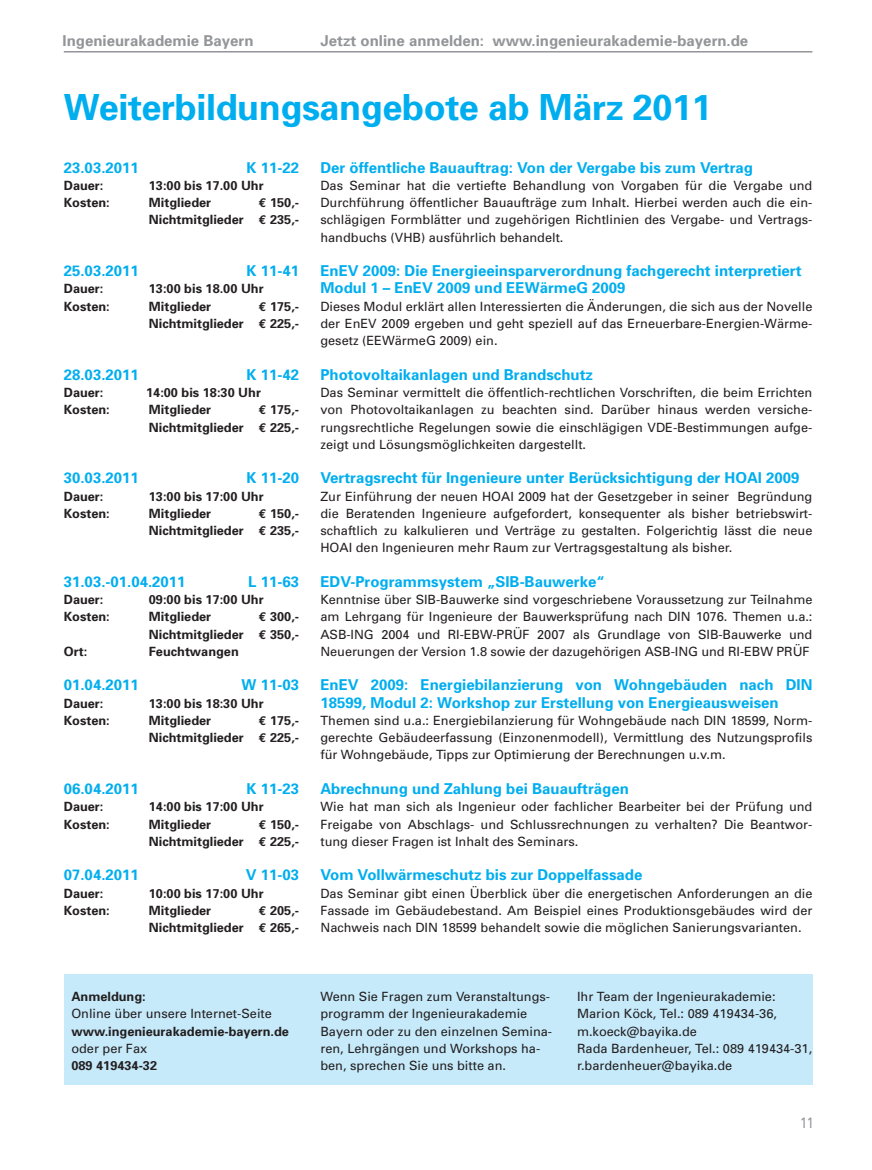
<style>
.page{position:relative;width:872px;height:1170px;background:#fff}
.page>*{position:absolute;margin:0;border:0;box-sizing:border-box;transform-origin:0 0}
.t1{font:700 36px "Univers";letter-spacing:-.01em;color:#00aeef}
.t2{font:700 15px/17.2px "Univers";color:#00aeef}
.t3{font:700 15px "Univers";color:#939598}
.t4{font:15px "Univers";color:#939598;scale:.8 1}
.t5{font:12.75px/17.2px "Univers";color:#231f20;text-align:justify}
.t6{font:700 12.75px/17.2px "Univers";color:#231f20;text-align:right}
.s1{font-family:"Euro Mono"}
</style>
<div class="page">
<hr style="left:64px;top:51px;width:748px;height:2px;background:#939598">
<div style="left:64px;top:973px;width:748px;height:111px;background:#c6eafa"></div>
<p class="t3" style="left:63px;top:35px;width:192px">Ingenieurakademie Bayern</p>
<p class="t3" style="left:320px;top:35px;width:429px">Jetzt online anmelden: www.ingenieurakademie-bayern.de</p>
<h1 class="t1" style="left:64px;top:94px;width:649px">Weiterbildungsangebote ab März 2011</h1>
<p class="t2" style="left:64px;top:160px;width:77px">23.03.2011</p>
<p class="t2" style="left:247px;top:160px;width:54px">K 11-22</p>
<p class="t6" style="left:64px;top:178px;width:41px">Dauer:</p>
<p class="t6" style="left:149px;top:178px;width:116px">13:00 bis 17.00 Uhr</p>
<p class="t6" style="left:64px;top:195px;width:48px">Kosten:</p>
<p class="t6" style="left:149px;top:195px;width:64px">Mitglieder</p>
<p class="t6" style="left:149px;top:195px;width:152px"><span class="s1">€</span> 150,-<br>Nichtmitglieder <span class="s1">€</span> 235,-</p>
<p class="t2" style="left:64px;top:263px;width:77px">25.03.2011</p>
<p class="t2" style="left:247px;top:263px;width:54px">K 11-41</p>
<p class="t6" style="left:64px;top:281px;width:41px">Dauer:</p>
<p class="t6" style="left:149px;top:281px;width:116px">13:00 bis 18.00 Uhr</p>
<p class="t6" style="left:64px;top:298px;width:48px">Kosten:</p>
<p class="t6" style="left:149px;top:298px;width:64px">Mitglieder</p>
<p class="t6" style="left:149px;top:298px;width:152px"><span class="s1">€</span> 175,-<br>Nichtmitglieder <span class="s1">€</span> 225,-</p>
<p class="t2" style="left:64px;top:367px;width:77px">28.03.2011</p>
<p class="t2" style="left:247px;top:367px;width:54px">K 11-42</p>
<p class="t6" style="left:64px;top:385px;width:41px">Dauer:</p>
<p class="t6" style="left:146px;top:385px;width:116px">14:00 bis 18:30 Uhr</p>
<p class="t6" style="left:64px;top:402px;width:48px">Kosten:</p>
<p class="t6" style="left:149px;top:402px;width:64px">Mitglieder</p>
<p class="t6" style="left:149px;top:402px;width:152px"><span class="s1">€</span> 175,-<br>Nichtmitglieder <span class="s1">€</span> 225,-</p>
<p class="t2" style="left:64px;top:470px;width:77px">30.03.2011</p>
<p class="t2" style="left:247px;top:470px;width:54px">K 11-20</p>
<p class="t6" style="left:64px;top:488px;width:41px">Dauer:</p>
<p class="t6" style="left:149px;top:488px;width:116px">13:00 bis 17:00 Uhr</p>
<p class="t6" style="left:64px;top:505px;width:48px">Kosten:</p>
<p class="t6" style="left:149px;top:505px;width:64px">Mitglieder</p>
<p class="t6" style="left:149px;top:505px;width:152px"><span class="s1">€</span> 150,-<br>Nichtmitglieder <span class="s1">€</span> 235,-</p>
<p class="t2" style="left:64px;top:574px;width:123px">31.03.-01.04.2011</p>
<p class="t2" style="left:248px;top:574px;width:52px">L 11-63</p>
<p class="t6" style="left:64px;top:592px;width:41px">Dauer:</p>
<p class="t6" style="left:149px;top:592px;width:116px">09:00 bis 17:00 Uhr</p>
<p class="t6" style="left:64px;top:609px;width:48px">Kosten:</p>
<p class="t6" style="left:149px;top:609px;width:64px">Mitglieder</p>
<p class="t6" style="left:149px;top:609px;width:152px"><span class="s1">€</span> 300,-<br>Nichtmitglieder <span class="s1">€</span> 350,-</p>
<p class="t6" style="left:64px;top:643px;width:25px">Ort:</p>
<p class="t6" style="left:149px;top:643px;width:91px">Feuchtwangen</p>
<p class="t2" style="left:64px;top:677px;width:77px">01.04.2011</p>
<p class="t2" style="left:242px;top:677px;width:59px">W 11-03</p>
<p class="t6" style="left:64px;top:695px;width:41px">Dauer:</p>
<p class="t6" style="left:149px;top:695px;width:116px">13:00 bis 18:30 Uhr</p>
<p class="t6" style="left:64px;top:712px;width:48px">Kosten:</p>
<p class="t6" style="left:149px;top:712px;width:64px">Mitglieder</p>
<p class="t6" style="left:149px;top:712px;width:152px"><span class="s1">€</span> 175,-<br>Nichtmitglieder <span class="s1">€</span> 225,-</p>
<p class="t2" style="left:64px;top:781px;width:77px">06.04.2011</p>
<p class="t2" style="left:247px;top:781px;width:54px">K 11-23</p>
<p class="t6" style="left:64px;top:799px;width:41px">Dauer:</p>
<p class="t6" style="left:149px;top:799px;width:116px">14:00 bis 17:00 Uhr</p>
<p class="t6" style="left:64px;top:816px;width:48px">Kosten:</p>
<p class="t6" style="left:149px;top:816px;width:64px">Mitglieder</p>
<p class="t6" style="left:149px;top:816px;width:152px"><span class="s1">€</span> 150,-<br>Nichtmitglieder <span class="s1">€</span> 225,-</p>
<p class="t2" style="left:64px;top:867px;width:77px">07.04.2011</p>
<p class="t2" style="left:246px;top:867px;width:55px">V 11-03</p>
<p class="t6" style="left:64px;top:885px;width:41px">Dauer:</p>
<p class="t6" style="left:149px;top:885px;width:116px">10:00 bis 17:00 Uhr</p>
<p class="t6" style="left:64px;top:902px;width:48px">Kosten:</p>
<p class="t6" style="left:149px;top:902px;width:64px">Mitglieder</p>
<p class="t6" style="left:149px;top:902px;width:152px"><span class="s1">€</span> 205,-<br>Nichtmitglieder <span class="s1">€</span> 265,-</p>
<p class="t2" style="left:320px;top:160px;width:434px">Der öffentliche Bauauftrag: Von der Vergabe bis zum Vertrag</p>
<p class="t5" style="left:320px;top:178px;width:493px">Das Seminar hat die vertiefte Behandlung von Vorgaben für die Vergabe und Durchführung öffentlicher Bauaufträge zum Inhalt. Hierbei werden auch die ein&shy;schlägigen Formblätter und zugehörigen Richtlinien des Vergabe- und Vertrags&shy;handbuchs (VHB) ausführlich behandelt.</p>
<p class="t2" style="left:320px;top:263px;width:482px">EnEV 2009: Die Energieeinsparverordnung fachgerecht interpretiert<br>Modul 1 – EnEV 2009 und EEWärmeG 2009</p>
<p class="t5" style="left:320px;top:298px;width:493px">Dieses Modul erklärt allen Interessierten die Änderungen, die sich aus der Novelle der EnEV 2009 ergeben und geht speziell auf das Erneuerbare-Energien-Wärme&shy;gesetz (EEWärmeG 2009) ein.</p>
<p class="t2" style="left:320px;top:367px;width:274px">Photovoltaikanlagen und Brandschutz</p>
<p class="t5" style="left:320px;top:385px;width:493px">Das Seminar vermittelt die öffentlich-rechtlichen Vorschriften, die beim Errichten von Photovoltaikanlagen zu beachten sind. Darüber hinaus werden versiche&shy;rungsrechtliche Regelungen sowie die einschlägigen VDE-Bestimmungen aufge&shy;zeigt und Lösungsmöglichkeiten dargestellt.</p>
<p class="t2" style="left:320px;top:470px;width:480px">Vertragsrecht für Ingenieure unter Berücksichtigung der HOAI 2009</p>
<p class="t5" style="left:320px;top:488px;width:493px">Zur Einführung der neuen HOAI 2009 hat der Gesetzgeber in seiner Begründung die Beratenden Ingenieure aufgefordert, konsequenter als bisher betriebswirt&shy;schaftlich zu kalkulieren und Verträge zu gestalten. Folgerichtig lässt die neue HOAI den Ingenieuren mehr Raum zur Vertragsgestaltung als bisher.</p>
<p class="t2" style="left:320px;top:574px;width:286px">EDV-Programmsystem „SIB-Bauwerke“</p>
<p class="t5" style="left:320px;top:592px;width:493px">Kenntnise über SIB-Bauwerke sind vorgeschriebene Voraussetzung zur Teilnahme am Lehrgang für Ingenieure der Bauwerksprüfung nach DIN 1076. Themen u.a.:<br>ASB-ING 2004 und RI-EBW-PRÜF 2007 als Grundlage von SIB-Bauwerke und Neuerungen der Version 1.8 sowie der dazugehörigen ASB-ING und RI-EBW PRÜF</p>
<p class="t2" style="left:320px;top:677px;width:493px">EnEV 2009: Energiebilanzierung von Wohngebäuden nach DIN<br>18599, Modul 2: Workshop zur Erstellung von Energieausweisen</p>
<p class="t5" style="left:320px;top:712px;width:493px">Themen sind u.a.: Energiebilanzierung für Wohngebäude nach DIN 18599, Norm&shy;gerechte Gebäudeerfassung (Einzonenmodell), Vermittlung des Nutzungsprofils für Wohngebäude, Tipps zur Optimierung der Berechnungen u.v.m.</p>
<p class="t2" style="left:320px;top:781px;width:310px">Abrechnung und Zahlung bei Bauaufträgen</p>
<p class="t5" style="left:320px;top:799px;width:493px">Wie hat man sich als Ingenieur oder fachlicher Bearbeiter bei der Prüfung und Freigabe von Abschlags- und Schlussrechnungen zu verhalten? Die Beantwor&shy;tung dieser Fragen ist Inhalt des Seminars.</p>
<p class="t2" style="left:320px;top:867px;width:323px">Vom Vollwärmeschutz bis zur Doppelfassade</p>
<p class="t5" style="left:320px;top:885px;width:493px">Das Seminar gibt einen Überblick über die energetischen Anforderungen an die Fassade im Gebäudebestand. Am Beispiel eines Produktionsgebäudes wird der Nachweis nach DIN 18599 behandelt sowie die möglichen Sanierungsvarianten.</p>
<p class="t6" style="left:71px;top:988px;width:76px">Anmeldung:</p>
<p class="t5" style="left:71px;top:1006px;width:202px">Online über unsere Internet-Seite</p>
<p class="t6" style="left:71px;top:1023px;width:219px">www.ingenieurakademie-bayern.de</p>
<p class="t5" style="left:71px;top:1040px;width:77px">oder per Fax</p>
<p class="t6" style="left:71px;top:1057px;width:87px">089 419434-32</p>
<p class="t5" style="left:320px;top:988px;width:233px;text-align:left">Wenn Sie Fragen zum Veranstaltungs&shy;programm der Ingenieurakademie Bayern oder zu den einzelnen Semina&shy;ren, Lehrgängen und Workshops ha&shy;ben, sprechen Sie uns bitte an.</p>
<p class="t5" style="left:577px;top:988px;width:237px;text-align:left">Ihr Team der Ingenieurakademie:<br>Marion Köck, Tel.: 089 419434-36, m.koeck@bayika.de<br>Rada Bardenheuer, Tel.: 089 419434-31, r.bardenheuer@bayika.de</p>
<p class="t4" style="left:800px;top:1116px;width:18px">11</p>
</div>
